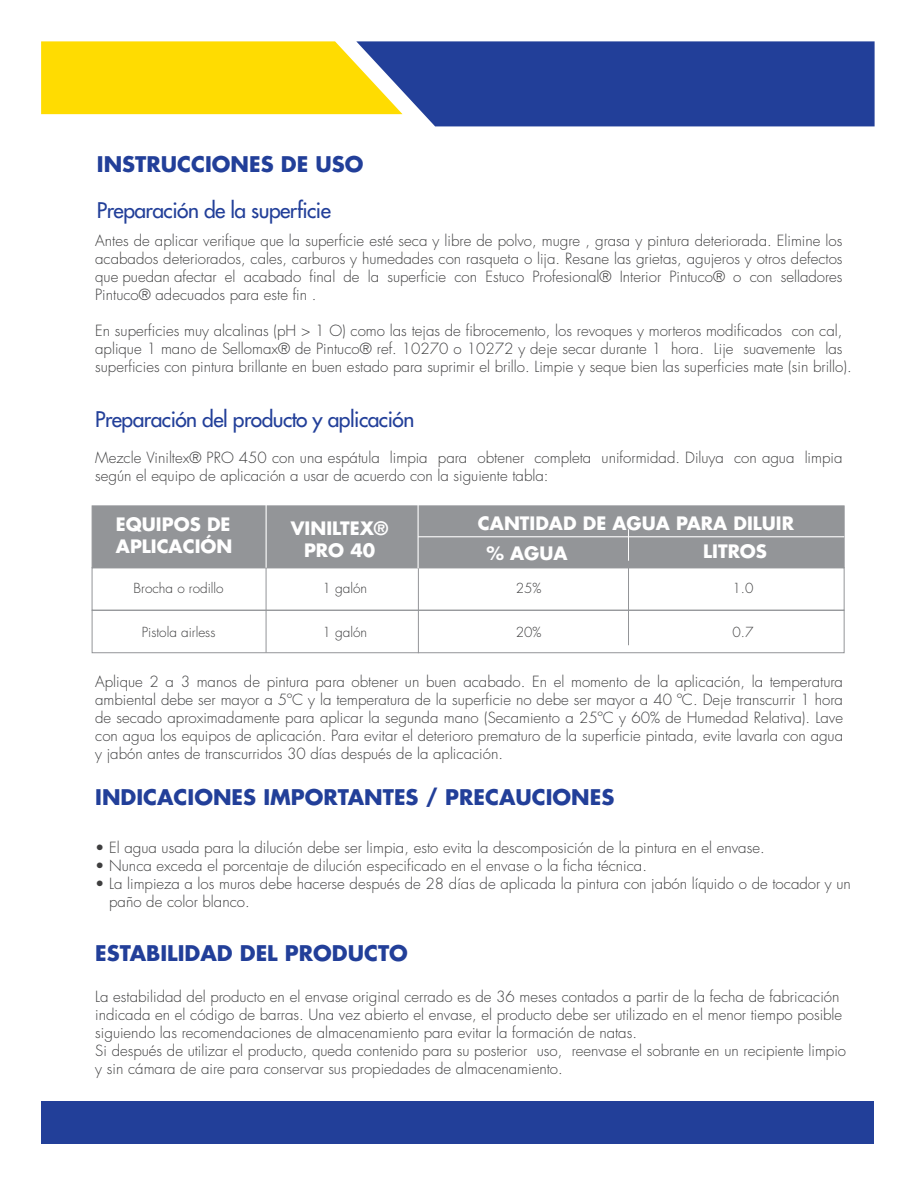
<style>
.page{position:relative;width:918px;height:1188px;background:#fff}
.page>*{position:absolute;margin:0;border:0;box-sizing:border-box;transform-origin:0 0}
.t1{font:700 21px "Futura";color:#223f99}
.t2{font:21px "Futura";letter-spacing:-.025em;color:#223f99}
.t3{font:700 18px/21.6px "Futura";color:#fff}
.t4{font:300 15px/18px "Futura";color:#3e3e3f}
.t5{font:300 13.5px "Futura";color:#3e3e3f}
</style>
<div class="page">
<div style="left:356px;top:41px;width:519px;height:85px;background:#223f99"></div>
<svg style="left:41px;top:41px;width:362px;height:73px;background:#f5d715"></svg>
<div style="left:41px;top:1101px;width:833px;height:43px;background:#223f99"></div>
<div style="left:92px;top:506px;width:753px;height:62px;background:#939598"></div>
<div style="left:92px;top:567px;width:753px;height:44px;border:1px solid #939598"></div>
<div style="left:92px;top:610px;width:753px;height:43px;border:1px solid #939598"></div>
<hr style="left:266px;top:568px;width:1px;height:85px;background:#939598">
<hr style="left:266px;top:502px;width:1px;height:66px;background:#fff">
<hr style="left:418px;top:568px;width:1px;height:85px;background:#939598">
<hr style="left:418px;top:503px;width:1px;height:65px;background:#fff">
<hr style="left:418px;top:536px;width:426px;height:1px;background:#fff">
<hr style="left:628px;top:534px;width:1px;height:111px;background:#939598">
<hr style="left:628px;top:529px;width:1px;height:32px;background:#fff">
<h1 class="t1" style="left:97px;top:150px;width:268px">INSTRUCCIONES DE USO</h1>
<h1 class="t2" style="left:97px;top:197px;width:236px">Preparación de la superficie</h1>
<p class="t4" style="left:95px;top:232px;width:749px;text-align:justify">Antes de aplicar verifique que la superficie esté seca y libre de polvo, mugre , grasa y pintura deteriorada. Elimine los acabados deteriorados, cales, carburos y humedades con rasqueta o lija. Resane las grietas, agujeros y otros defectos que puedan afectar el acabado final de la superficie con Estuco Profesional® Interior Pintuco® o con selladores Pintuco® adecuados para este fin .</p>
<p class="t4" style="left:95px;top:322px;width:758px">En superficies muy alcalinas (pH &gt; 1 O) como las tejas de fibrocemento, los revoques y morteros modificados con cal, aplique 1 mano de Sellomax® de Pintuco® ref. 10270 o 10272 y deje secar durante 1 hora. Lije suavemente las superficies con pintura brillante en buen estado para suprimir el brillo. Limpie y seque bien las superficies mate (sin brillo).</p>
<h1 class="t2" style="left:95px;top:406px;width:321px">Preparación del producto y aplicación</h1>
<p class="t4" style="left:95px;top:449px;width:749px">Mezcle Viniltex® PRO 450 con una espátula limpia para obtener completa uniformidad. Diluya con agua limpia según el equipo de aplicación a usar de acuerdo con la siguiente tabla:</p>
<p class="t3" style="left:116px;top:513px;width:118px">EQUIPOS DE<br>APLICACIÓN</p>
<p class="t5" style="left:134px;top:580px;width:92px">Brocha o rodillo</p>
<p class="t5" style="left:142px;top:623px;width:75px">Pistola airless</p>
<p class="t3" style="left:291px;top:517px;width:99px;text-align:center">VINILTEX®<br>PRO 40</p>
<p class="t5" style="left:323px;top:580px;width:46px">1 galón</p>
<p class="t5" style="left:323px;top:623px;width:46px">1 galón</p>
<p class="t3" style="left:486px;top:508px;width:309px;line-height:30px;text-indent:-8px">CANTIDAD DE AGUA PARA DILUIR % AGUA</p>
<p class="t5" style="left:516px;top:580px;width:27px">25%</p>
<p class="t5" style="left:516px;top:623px;width:27px">20%</p>
<p class="t3" style="left:703px;top:540px;width:65px">LITROS</p>
<p class="t5" style="left:733px;top:580px;width:22px">1.0</p>
<p class="t5" style="left:733px;top:623px;width:22px">0.7</p>
<p class="t4" style="left:95px;top:673px;width:749px;text-align:justify">Aplique 2 a 3 manos de pintura para obtener un buen acabado. En el momento de la aplicación, la temperatura ambiental debe ser mayor a 5ºC y la temperatura de la superficie no debe ser mayor a 40 ºC. Deje transcurrir 1 hora de secado aproximadamente para aplicar la segunda mano (Secamiento a 25ºC y 60% de Humedad Relativa). Lave con agua los equipos de aplicación. Para evitar el deterioro prematuro de la superficie pintada, evite lavarla con agua y jabón antes de transcurridos 30 días después de la aplicación.</p>
<h1 class="t1" style="left:95px;top:783px;width:521px">INDICACIONES IMPORTANTES / PRECAUCIONES</h1>
<p class="t4" style="left:95px;top:839px;width:671px">• El agua usada para la dilución debe ser limpia, esto evita la descomposición de la pintura en el envase.</p>
<p class="t4" style="left:95px;top:857px;width:553px">• Nunca exceda el porcentaje de dilución especificado en el envase o la ficha técnica.</p>
<p class="t4" style="left:109px;top:875px;width:743px;text-indent:-14px">• La limpieza a los muros debe hacerse después de 28 días de aplicada la pintura con jabón líquido o de tocador y un paño de color blanco.</p>
<h1 class="t1" style="left:95px;top:939px;width:314px">ESTABILIDAD DEL PRODUCTO</h1>
<p class="t4" style="left:95px;top:988px;width:752px">La estabilidad del producto en el envase original cerrado es de 36 meses contados a partir de la fecha de fabricación indicada en el código de barras. Una vez abierto el envase, el producto debe ser utilizado en el menor tiempo posible siguiendo las recomendaciones de almacenamiento para evitar la formación de natas.<br>Si después de utilizar el producto, queda contenido para su posterior uso, reenvase el sobrante en un recipiente limpio y sin cámara de aire para conservar sus propiedades de almacenamiento.</p>
</div>
